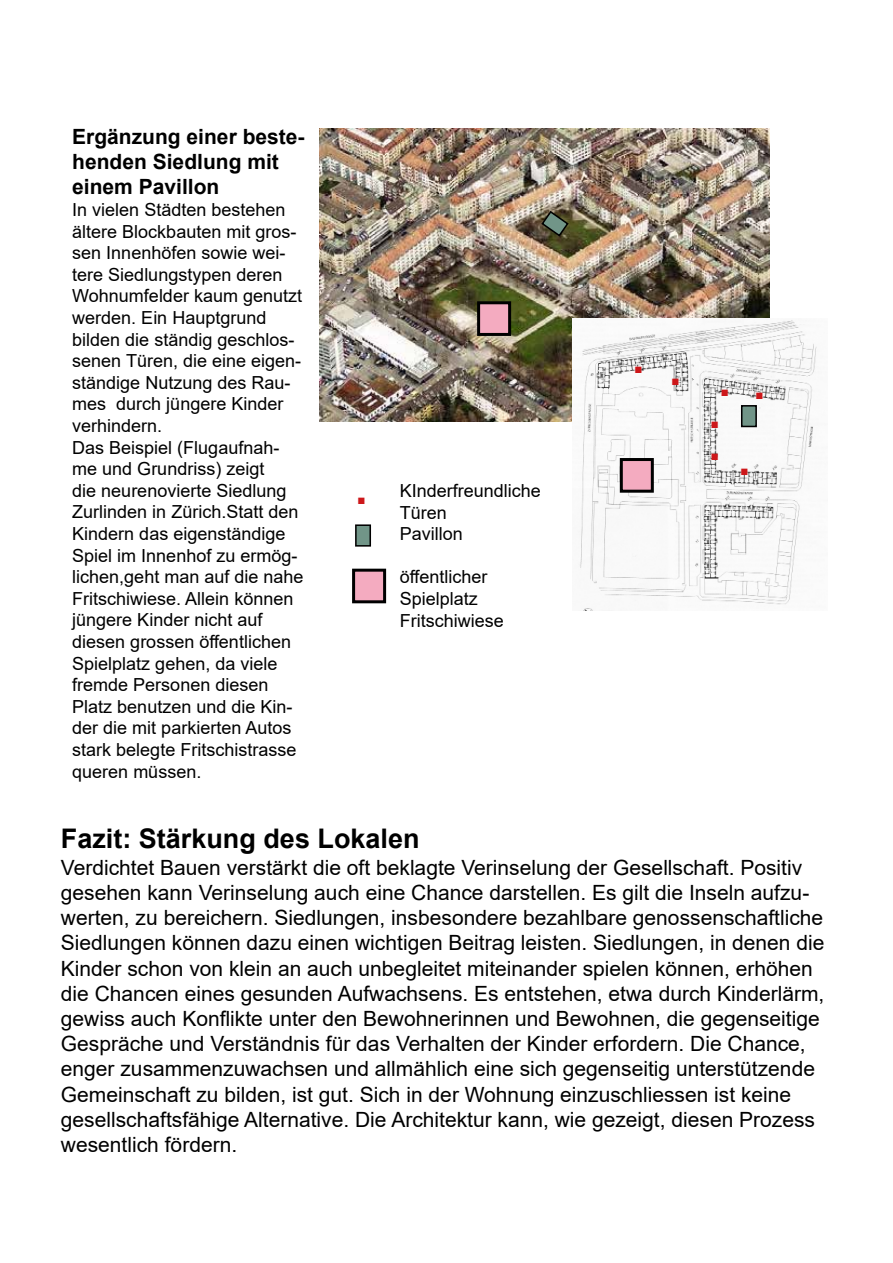
<style>
.page{position:relative;width:893px;height:1263px;background:#fff}
.page>*{position:absolute;margin:0;border:0;box-sizing:border-box;transform-origin:0 0}
.t1{font:700 45px/39.5px "Arial";color:#cd171a}
.t2{font:700 27px "Arial";color:#000}
.t3{font:21px/25.2px "Arial";color:#000}
.t4{font:700 21px/25.2px "Arial";color:#000}
.t5{font:18px/21.6px "Arial";color:#000}
</style>
<div class="page">
<img style="left:320px;top:128px;width:450px;height:294px">
<img style="left:572px;top:319px;width:245px;height:291px">
<div style="left:742px;top:406px;width:14px;height:20px;background:#719588"></div>
<div style="left:741px;top:405px;width:16px;height:22px;border:2px solid #000"></div>
<svg style="left:540px;top:210px;width:30px;height:28px"></svg>
<div style="left:479px;top:303px;width:31px;height:31px;background:#f4abc0"></div>
<div style="left:477px;top:301px;width:34px;height:35px;border:3px solid #000"></div>
<div style="left:354px;top:570px;width:31px;height:32px;background:#f4abc0"></div>
<div style="left:352px;top:569px;width:34px;height:34px;border:3px solid #000"></div>
<div style="left:356px;top:525px;width:14px;height:21px;background:#719588"></div>
<div style="left:355px;top:524px;width:16px;height:23px;border:2px solid #000"></div>
<div style="left:621px;top:459px;width:31px;height:32px;background:#f4abc0"></div>
<div style="left:620px;top:458px;width:34px;height:35px;border:3px solid #000"></div>
<p class="t4" style="left:72px;top:124px;width:234px">Ergänzung einer beste&shy;henden Siedlung mit einem Pavillon</p>
<p class="t5" style="left:72px;top:199px;width:233px">In vielen Städten bestehen ältere Blockbauten mit gros&shy;sen Innenhöfen sowie wei&shy;tere Siedlungstypen deren<br>Wohnumfelder kaum genutzt werden. Ein Hauptgrund bilden die ständig geschlos&shy;senen Türen, die eine eigen&shy;ständige Nutzung des Rau&shy;mes durch jüngere Kinder verhindern.<br>Das Beispiel (Flugaufnah&shy;me und Grundriss) zeigt<br>die neurenovierte Siedlung<br>Zurlinden in Zürich.Statt den<br>Kindern das eigenständige<br>Spiel im Innenhof zu ermög&shy;lichen,geht man auf die nahe<br>Fritschiwiese. Allein können jüngere Kinder nicht auf diesen grossen öffentlichen<br>Spielplatz gehen, da viele fremde Personen diesen<br>Platz benutzen und die Kin&shy;der die mit parkierten Autos stark belegte Fritschistrasse queren müssen.</p>
<h1 class="t1" style="left:355px;top:468px;width:14px">.</h1>
<p class="t5" style="left:400px;top:480px;width:143px">KInderfreundliche<br>Türen<br>Pavillon</p>
<p class="t5" style="left:400px;top:566px;width:106px">öffentlicher<br>Spielplatz<br>Fritschiwiese</p>
<h1 class="t1" style="left:632px;top:344px;width:51px">. .</h1>
<h1 class="t1" style="left:719px;top:362px;width:49px">. .</h1>
<h1 class="t1" style="left:708px;top:393px;width:44px">.<br>. .</h1>
<p class="t2" style="left:61px;top:819px;width:360px">Fazit: Stärkung des Lokalen</p>
<p class="t3" style="left:61px;top:855px;width:765px">Verdichtet Bauen verstärkt die oft beklagte Verinselung der Gesellschaft. Positiv gesehen kann Verinselung auch eine Chance darstellen. Es gilt die Inseln aufzu&shy;werten, zu bereichern. Siedlungen, insbesondere bezahlbare genossenschaftliche Siedlungen können dazu einen wichtigen Beitrag leisten. Siedlungen, in denen die Kinder schon von klein an auch unbegleitet miteinander spielen können, erhöhen die Chancen eines gesunden Aufwachsens. Es entstehen, etwa durch Kinderlärm, gewiss auch Konflikte unter den Bewohnerinnen und Bewohnen, die gegenseitige Gespräche und Verständnis für das Verhalten der Kinder erfordern. Die Chance, enger zusammenzuwachsen und allmählich eine sich gegenseitig unterstützende Gemeinschaft zu bilden, ist gut. Sich in der Wohnung einzuschliessen ist keine gesellschaftsfähige Alternative. Die Architektur kann, wie gezeigt, diesen Prozess wesentlich fördern.</p>
</div>
